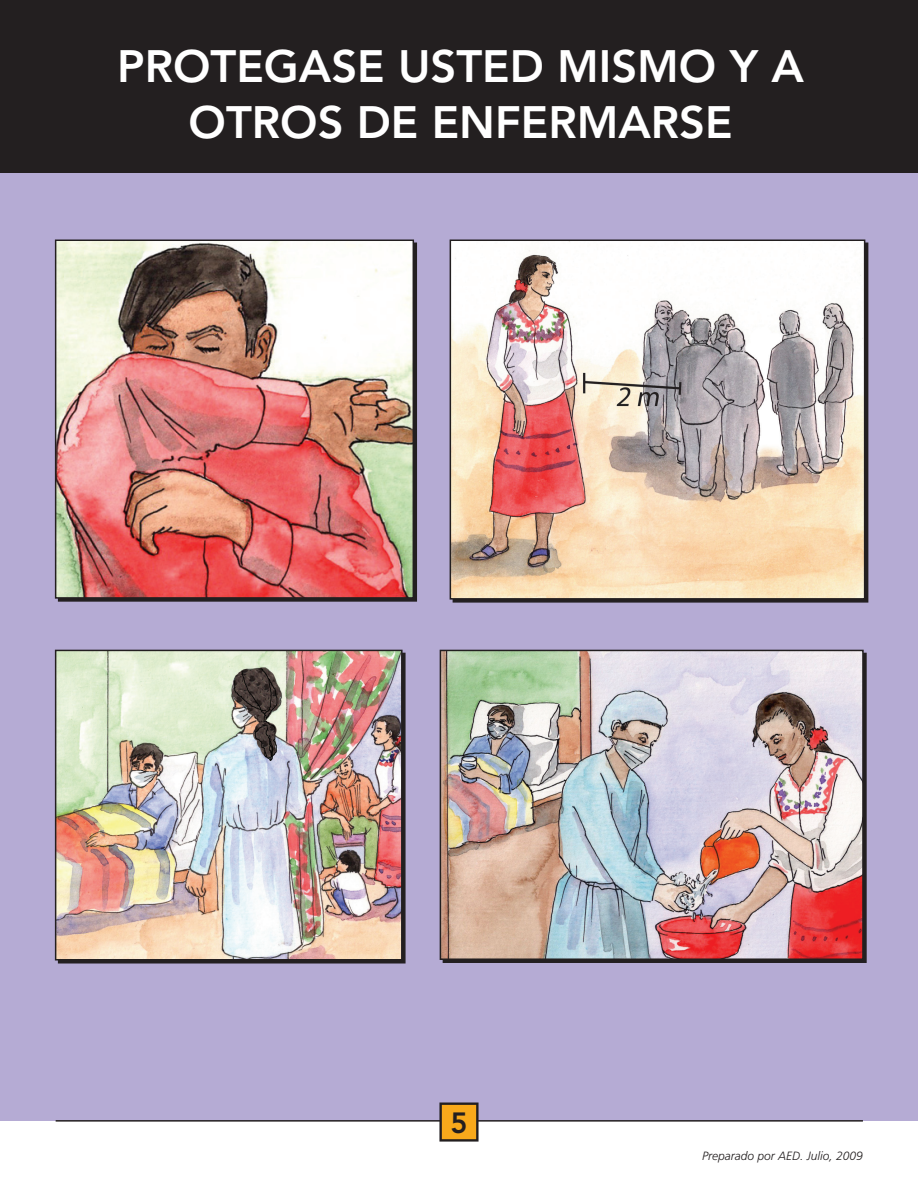
<style>
.page{position:relative;width:918px;height:1188px;background:#fff}
.page>*{position:absolute;margin:0;border:0;box-sizing:border-box;transform-origin:0 0}
.t1{font:800 45px/55.9px "Avenir";color:#fff;text-align:center}
.t2{font:800 29.1px "Avenir";color:#231f20}
.t3{font:italic 300 12px "Frutiger";color:#231f20}
</style>
<div class="page">
<div style="left:0;top:0;width:918px;height:1121px;background:#b5abd4"></div>
<div style="left:0;top:0;width:918px;height:172px;background:#231f20"></div>
<hr style="left:56px;top:1120px;width:807px;height:2px;background:#231f20">
<div style="left:439px;top:1103px;width:40px;height:39px;background:#f9a91b;border:2px solid #231f20"></div>
<img style="left:58px;top:243px;width:353px;height:353px">
<div style="left:55px;top:240px;width:359px;height:359px;border:2px solid #231f20"></div>
<img style="left:453px;top:243px;width:409px;height:354px">
<div style="left:450px;top:240px;width:415px;height:360px;border:2px solid #231f20"></div>
<img style="left:58px;top:653px;width:342px;height:305px">
<div style="left:55px;top:650px;width:348px;height:311px;border:2px solid #231f20"></div>
<img style="left:443px;top:653px;width:418px;height:304px">
<div style="left:440px;top:650px;width:424px;height:310px;border:2px solid #231f20"></div>
<p class="t1" style="left:117px;top:38px;width:688px">PROTEGASE USTED MISMO Y A<br>OTROS DE ENFERMARSE</p>
<p class="t2" style="left:450px;top:1106px;width:19px">5</p>
<p class="t3" style="left:702px;top:1149px;width:162px">Preparado por AED. Julio, 2009</p>
</div>
